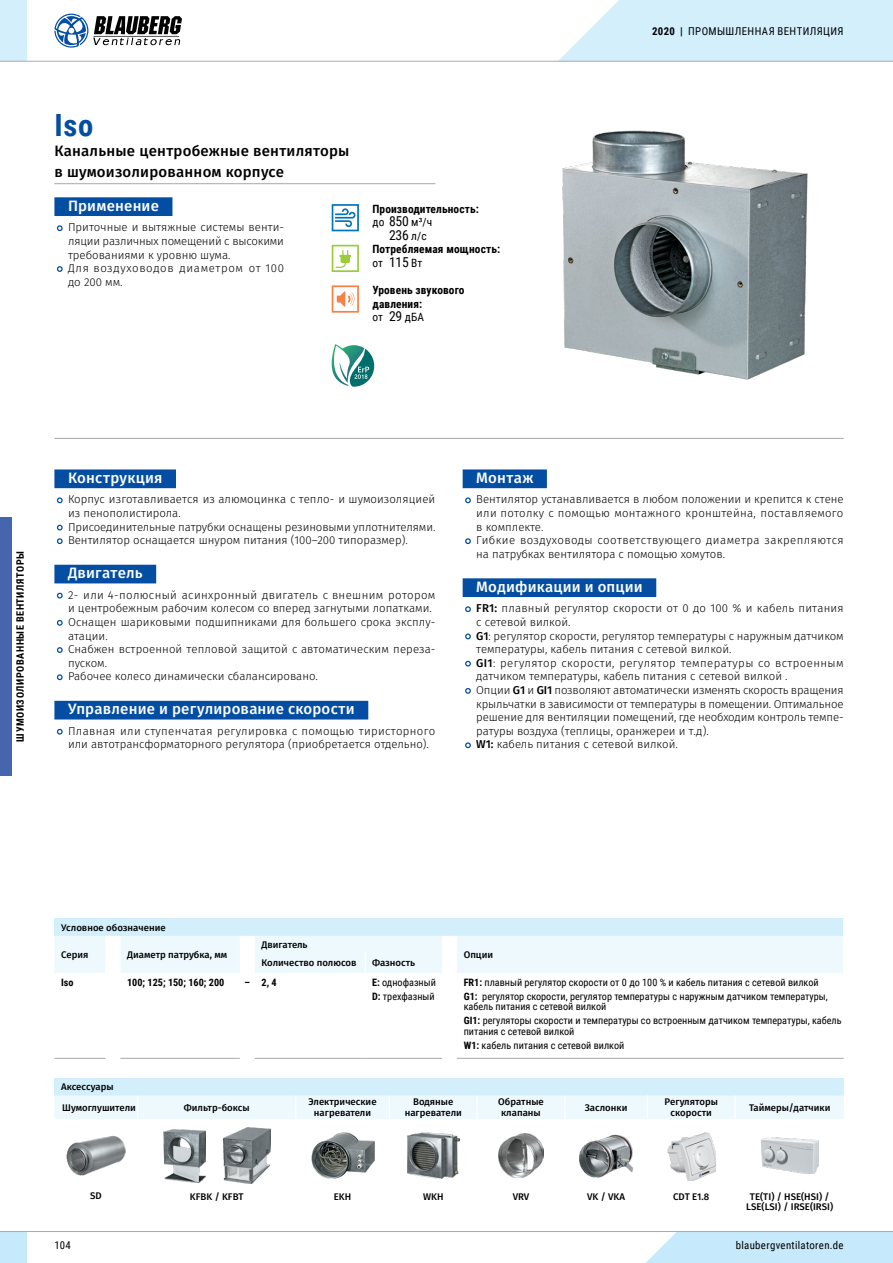
<style>
.page{position:relative;width:893px;height:1263px;background:#fff}
.page>*{position:absolute;margin:0;border:0;box-sizing:border-box;transform-origin:0 0}
.t1{font:700 30.6px "Roboto Condensed";color:#034ea2}
.t2{font:500 15px "Fira Sans";letter-spacing:.01em;color:#fff}
.t3{font:500 15px/20.4px "Fira Sans";letter-spacing:.015em;color:#000}
.t4{font:13.65px "Roboto Condensed";color:#000}
.t5{font:300 11.4px/13.6px "Fira Sans";color:#000}
.t6{font:700 11.4px/13.6px "Roboto Condensed";letter-spacing:.01em;color:#000}
.t7{font:10.8px "Roboto Condensed";letter-spacing:.035em;color:#000}
.t8{font:10.2px/14px "Roboto Condensed";color:#000}
.t9{font:700 10.2px "Roboto Condensed";letter-spacing:.055em;color:#000}
.t10{font:700 10.2px "Roboto Condensed";color:#000}
.t11{font:500 9.6px/10.2px "Fira Sans";color:#000;text-align:center}
.s1{font-weight:400}
.s2{font-weight:400;font-size:13.65px}
.s3{font-size:11.4px}
.s4{font-weight:700}
.s5{font-weight:500}
</style>
<div class="page">
<div style="left:0;top:517px;width:12px;height:259px;background:#4665af"></div>
<hr style="left:54px;top:183px;width:381px;height:1px;background:#a7a9ac">
<div style="left:54px;top:197px;width:118px;height:19px;background:#034ea2"></div>
<svg style="left:56px;top:225px;width:7px;height:7px"></svg>
<svg style="left:57px;top:266px;width:6px;height:6px"></svg>
<div style="left:54px;top:469px;width:122px;height:19px;background:#034ea2"></div>
<div style="left:54px;top:565px;width:102px;height:18px;background:#034ea2"></div>
<div style="left:54px;top:701px;width:314px;height:18px;background:#034ea2"></div>
<svg style="left:56px;top:497px;width:7px;height:7px"></svg>
<svg style="left:56px;top:524px;width:7px;height:7px"></svg>
<svg style="left:56px;top:538px;width:7px;height:6px"></svg>
<svg style="left:56px;top:592px;width:7px;height:7px"></svg>
<svg style="left:56px;top:620px;width:7px;height:6px"></svg>
<svg style="left:57px;top:647px;width:6px;height:6px"></svg>
<svg style="left:56px;top:674px;width:7px;height:7px"></svg>
<svg style="left:56px;top:728px;width:7px;height:7px"></svg>
<div style="left:463px;top:469px;width:84px;height:19px;background:#034ea2"></div>
<div style="left:463px;top:578px;width:193px;height:19px;background:#034ea2"></div>
<svg style="left:465px;top:497px;width:6px;height:7px"></svg>
<svg style="left:465px;top:538px;width:6px;height:6px"></svg>
<svg style="left:465px;top:606px;width:6px;height:7px"></svg>
<svg style="left:465px;top:633px;width:6px;height:7px"></svg>
<svg style="left:465px;top:660px;width:6px;height:7px"></svg>
<svg style="left:465px;top:688px;width:6px;height:6px"></svg>
<svg style="left:465px;top:742px;width:6px;height:7px"></svg>
<hr style="left:54px;top:438px;width:790px;height:1px;background:#a7a9ac">
<img style="left:562px;top:130px;width:246px;height:250px">
<svg style="left:55px;top:1057px;width:789px;height:1px"></svg>
<hr style="left:54px;top:1058px;width:51px;height:1px;background:#a7a9ac">
<hr style="left:120px;top:1058px;width:120px;height:1px;background:#a7a9ac">
<hr style="left:255px;top:1058px;width:110px;height:1px;background:#a7a9ac">
<hr style="left:365px;top:1058px;width:77px;height:1px;background:#a7a9ac">
<hr style="left:457px;top:1058px;width:387px;height:1px;background:#a7a9ac">
<svg style="left:54px;top:919px;width:789px;height:54px;background:#e6f6fd"></svg>
<svg style="left:332px;top:204px;width:27px;height:27px"></svg>
<svg style="left:332px;top:245px;width:27px;height:27px"></svg>
<svg style="left:332px;top:285px;width:27px;height:28px"></svg>
<svg style="left:331px;top:344px;width:43px;height:43px"></svg>
<svg style="left:54px;top:1078px;width:791px;height:41px;background:#e2f4fd"></svg>
<img style="left:67px;top:1136px;width:58px;height:40px">
<img style="left:163px;top:1129px;width:43px;height:53px">
<img style="left:223px;top:1127px;width:48px;height:57px">
<img style="left:311px;top:1132px;width:63px;height:47px">
<img style="left:407px;top:1133px;width:52px;height:45px">
<img style="left:498px;top:1134px;width:46px;height:43px">
<img style="left:579px;top:1134px;width:55px;height:43px">
<img style="left:667px;top:1132px;width:49px;height:48px">
<img style="left:761px;top:1138px;width:57px;height:35px">
<div style="left:646px;top:1232px;width:247px;height:31px;background:#c6eafb"></div>
<div style="left:0;top:1231px;width:27px;height:32px;background:#c6eafb"></div>
<hr style="left:0;top:1231px;width:893px;height:1px;background:#a7a9ac">
<div style="left:0;top:0;width:27px;height:61px;background:#d3effc"></div>
<hr style="left:0;top:61px;width:893px;height:1px;background:#a7a9ac">
<svg style="left:558px;top:0;width:335px;height:62px;background:#d6effa"></svg>
<svg style="left:54px;top:14px;width:128px;height:34px"></svg>
<h1 class="t1" style="left:54px;top:104px;width:41px">Iso</h1>
<h2 class="t3" style="left:54px;top:142px;width:296px">Канальные центробежные вентиляторы в шумоизолированном корпусе</h2>
<h2 class="t2" style="left:68px;top:195px;width:92px">Применение</h2>
<p class="t5" style="left:68px;top:221px;width:218px">Приточные и вытяжные системы венти&shy;ляции различных помещений с высокими требованиями к уровню шума.<br>Для воздуховодов диаметром от 100 до 200 мм.</p>
<p class="t6" style="left:372px;top:201px;width:108px">Производительность: <span class="s1">до</span> <span class="s2">850</span> <span class="s1">м³/ч</span></p>
<p class="t4" style="left:389px;top:225px;width:39px">236 <span class="s3">л/с</span></p>
<p class="t6" style="left:372px;top:242px;width:129px">Потребляемая мощность: <span class="s1">от</span> <span class="s2">115</span> <span class="s1">Вт</span></p>
<p class="t6" style="left:372px;top:283px;width:94px">Уровень звукового давления:<br><span class="s1">от</span> <span class="s2">29</span> <span class="s1">дБА</span></p>
<p class="t7" style="left:652px;top:23px;width:193px"><span class="s4">2020 |</span> ПРОМЫШЛЕННАЯ ВЕНТИЛЯЦИЯ</p>
<p class="t9" style="left:13px;top:741px;width:192px;rotate:-90deg">ШУМОИЗОЛИРОВАННЫЕ ВЕНТИЛЯТОРЫ</p>
<h2 class="t2" style="left:68px;top:467px;width:96px">Конструкция</h2>
<p class="t5" style="left:68px;top:493px;width:369px">Корпус изготавливается из алюмоцинка с тепло- и шумоизоляцией из пенополистирола.<br>Присоединительные патрубки оснащены резиновыми уплотнителями.<br>Вентилятор оснащается шнуром питания (100–200 типоразмер).</p>
<h2 class="t2" style="left:68px;top:563px;width:76px">Двигатель</h2>
<p class="t5" style="left:68px;top:589px;width:369px">2- или 4-полюсный асинхронный двигатель с внешним ротором и центробежным рабочим колесом со вперед загнутыми лопатками.<br>Оснащен шариковыми подшипниками для большего срока эксплу&shy;атации.<br>Снабжен встроенной тепловой защитой с автоматическим переза&shy;пуском.<br>Рабочее колесо динамически сбалансировано.</p>
<h2 class="t2" style="left:68px;top:699px;width:288px">Управление и регулирование скорости</h2>
<p class="t5" style="left:68px;top:725px;width:369px">Плавная или ступенчатая регулировка с помощью тиристорного или автотрансформаторного регулятора (приобретается отдельно).</p>
<h2 class="t2" style="left:476px;top:467px;width:59px">Монтаж</h2>
<p class="t5" style="left:476px;top:493px;width:369px">Вентилятор устанавливается в любом положении и крепится к стене или потолку с помощью монтажного кронштейна, поставляемого в комплекте.<br>Гибкие воздуховоды соответствующего диаметра закрепляются на патрубках вентилятора с помощью хомутов.</p>
<h2 class="t2" style="left:476px;top:576px;width:168px">Модификации и опции</h2>
<p class="t5" style="left:476px;top:602px;width:369px"><span class="s5">FR1:</span> плавный регулятор скорости от 0 до 100 % и кабель питания с сетевой вилкой.<br><span class="s5">G1</span>: регулятор скорости, регулятор температуры с наружным датчиком температуры, кабель питания с сетевой вилкой.<br><span class="s5">GI1</span>: регулятор скорости, регулятор температуры со встроенным датчиком температуры, кабель питания с сетевой вилкой .<br>Опции <span class="s5">G1</span> и <span class="s5">GI1</span> позволяют автоматически изменять скорость вращения крыльчатки в зависимости от температуры в помещении. Оптимальное решение для вентиляции помещений, где необходим контроль темпе&shy;ратуры воздуха (теплицы, оранжереи и т.д).<br><span class="s5">W1:</span> кабель питания с сетевой вилкой.</p>
<p class="t11" style="left:61px;top:923px;width:106px">Условное обозначение</p>
<p class="t11" style="left:61px;top:950px;width:29px">Серия</p>
<p class="t11" style="left:127px;top:950px;width:102px">Диаметр патрубка, мм</p>
<p class="t11" style="left:261px;top:940px;width:48px">Двигатель</p>
<p class="t11" style="left:261px;top:959px;width:97px">Количество полюсов</p>
<p class="t11" style="left:372px;top:959px;width:45px">Фазность</p>
<p class="t11" style="left:464px;top:950px;width:31px">Опции</p>
<p class="t9" style="left:61px;top:975px;width:14px">Iso</p>
<p class="t10" style="left:127px;top:975px;width:99px">100; 125; 150; 160; 200</p>
<p class="t9" style="left:244px;top:975px;width:34px">– 2, 4</p>
<p class="t8" style="left:372px;top:975px;width:65px"><span class="s4">E:</span> однофазный<br><span class="s4">D:</span> трехфазный</p>
<p class="t8" style="left:464px;top:975px;width:366px"><span class="s4">FR1:</span> плавный регулятор скорости от 0 до 100 % и кабель питания с сетевой вилкой<br><span class="s4">G1:</span> регулятор скорости, регулятор температуры с наружным датчиком температуры,</p>
<p class="t8" style="left:464px;top:999px;width:379px">кабель питания с сетевой вилкой<br><span class="s4">GI1:</span> регуляторы скорости и температуры со встроенным датчиком температуры, кабель</p>
<p class="t8" style="left:464px;top:1024px;width:162px">питания с сетевой вилкой<br><span class="s4">W1:</span> кабель питания с сетевой вилкой</p>
<p class="t11" style="left:61px;top:1077px;width:76px;line-height:20.2px;text-align:left">Аксессуары<br>Шумоглушители</p>
<p class="t11" style="left:184px;top:1103px;width:67px">Фильтр-боксы</p>
<p class="t11" style="left:308px;top:1098px;width:70px">Электрические нагреватели</p>
<p class="t11" style="left:405px;top:1098px;width:59px">Водяные нагреватели</p>
<p class="t11" style="left:498px;top:1098px;width:47px">Обратные клапаны</p>
<p class="t11" style="left:585px;top:1103px;width:44px">Заслонки</p>
<p class="t11" style="left:665px;top:1098px;width:55px">Регуляторы скорости</p>
<p class="t11" style="left:749px;top:1103px;width:83px">Таймеры/датчики</p>
<p class="t11" style="left:90px;top:1191px;width:13px">SD</p>
<p class="t11" style="left:190px;top:1192px;width:55px">KFBK / KFBT</p>
<p class="t11" style="left:334px;top:1192px;width:19px">EKH</p>
<p class="t11" style="left:423px;top:1192px;width:22px">WKH</p>
<p class="t11" style="left:513px;top:1192px;width:18px">VRV</p>
<p class="t11" style="left:587px;top:1192px;width:39px">VK / VKA</p>
<p class="t11" style="left:673px;top:1192px;width:38px">CDT E1.8</p>
<p class="t11" style="left:746px;top:1192px;width:89px">TE(TI) / HSE(HSI) /<br>LSE(LSI) / IRSE(IRSI)</p>
<p class="t7" style="left:54px;top:1238px;width:18px">104</p>
<p class="t7" style="left:736px;top:1238px;width:109px">blaubergventilatoren.de</p>
</div>
